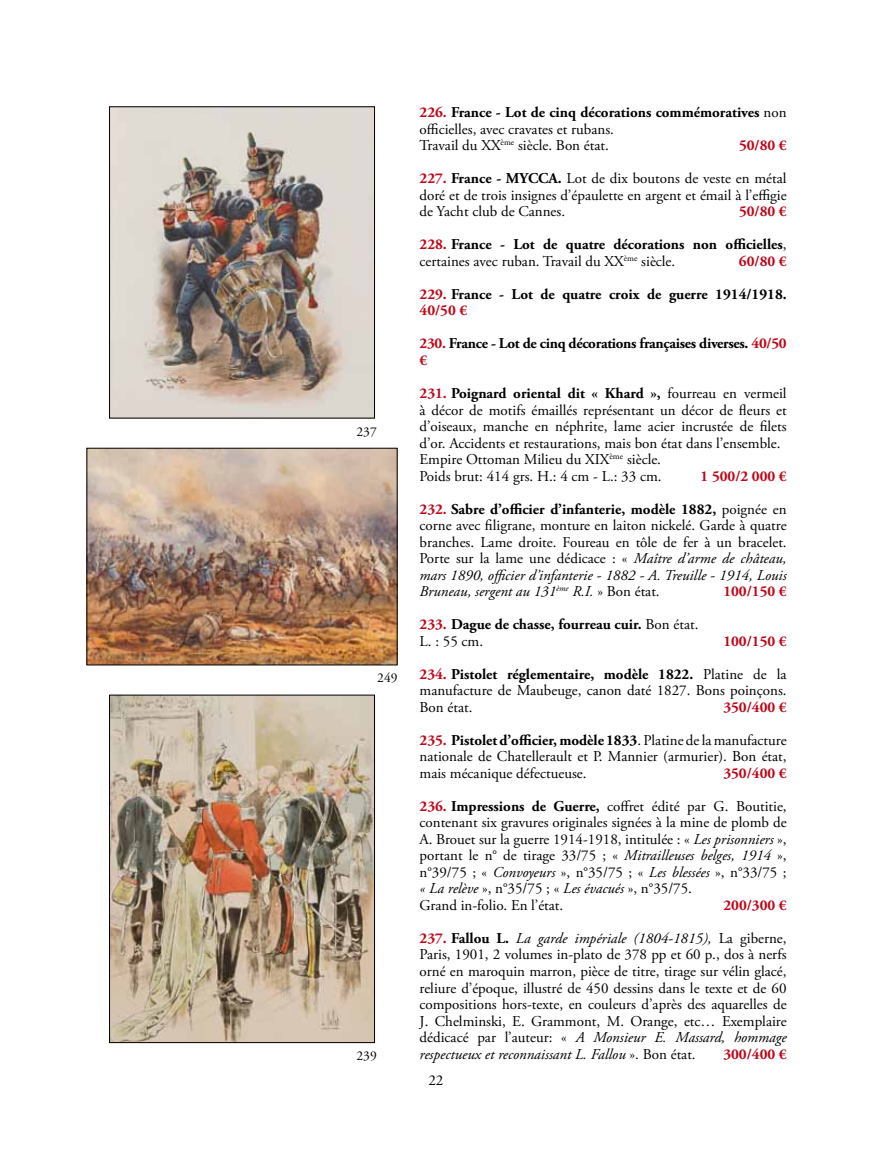
<style>
.page{position:relative;width:893px;height:1149px;background:#fff}
.page>*{position:absolute;margin:0;border:0;box-sizing:border-box;transform-origin:0 0}
.t1{font:15px/16.5px "Adobe Garamond Pro";color:#000;text-align:justify}
.t2{font:700 15px/16.5px "Adobe Garamond Pro";color:#000}
.t3{font:700 15px "Adobe Garamond Pro";color:#bc091b}
.t4{font:700 15px/16.5px "Adobe Garamond Pro";letter-spacing:-.02em;color:#000}
.t5{font:13.5px "Adobe Garamond Pro";color:#000}
.s1{font-weight:700;color:#bc091b}
.s2{font-weight:700}
.s3{color:#bc091b}
.s4{font-weight:400}
.s5{font-style:italic}
</style>
<div class="page">
<img style="left:111px;top:108px;width:262px;height:308px">
<div style="left:109px;top:106px;width:266px;height:312px;border:1px solid #000"></div>
<img style="left:111px;top:696px;width:262px;height:344px">
<div style="left:109px;top:694px;width:266px;height:348px;border:1px solid #000"></div>
<img style="left:89px;top:449px;width:307px;height:214px">
<p class="t5" style="left:357px;top:423px;width:22px">237</p>
<p class="t5" style="left:377px;top:670px;width:22px">249</p>
<p class="t5" style="left:357px;top:1047px;width:22px">239</p>
<p class="t1" style="left:420px;top:105px;width:369px;text-align:left"><span class="s1">226.</span> <span class="s2">France - Lot de cinq décorations commémoratives</span> non officielles, avec cravates et rubans.<br>Travail du XX<sup>ème</sup> siècle. Bon état.</p>
<p class="t3" style="left:739px;top:137px;width:49px">50/80 €</p>
<p class="t1" style="left:420px;top:171px;width:369px"><span class="s1">227.</span> <span class="s2">France - MYCCA.</span> Lot de dix boutons de veste en métal doré et de trois insignes d’épaulette en argent et émail à l’effigie de Yacht club de Cannes.</p>
<p class="t3" style="left:739px;top:203px;width:49px">50/80 €</p>
<p class="t2" style="left:420px;top:236px;width:369px"><span class="s3">228.</span> France - Lot de quatre décorations non officielles<span class="s4">, certaines avec ruban. Travail du XX</span><sup>ème</sup> <span class="s4">siècle.</span></p>
<p class="t3" style="left:739px;top:252px;width:49px">60/80 €</p>
<p class="t2" style="left:420px;top:286px;width:369px"><span class="s3">229.</span> France - Lot de quatre croix de guerre 1914/1918.<br><span class="s3">40/50 €</span></p>
<p class="t4" style="left:420px;top:335px;width:369px"><span class="s3">230.</span> France - Lot de cinq décorations françaises diverses. <span class="s3">40/50 €</span></p>
<p class="t1" style="left:420px;top:385px;width:369px;text-align:left"><span class="s1">231.</span> <span class="s2">Poignard oriental dit « Khard »,</span> fourreau en vermeil à décor de motifs émaillés représentant un décor de fleurs et d’oiseaux, manche en néphrite, lame acier incrustée de filets d’or. Accidents et restaurations, mais bon état dans l’ensemble.<br>Empire Ottoman Milieu du XIX<sup>ème</sup> siècle.<br>Poids brut: 414 grs. H.: 4 cm - L.: 33 cm.</p>
<p class="t3" style="left:701px;top:467px;width:88px">1 500/2 000 €</p>
<p class="t1" style="left:420px;top:501px;width:369px"><span class="s1">232.</span> <span class="s2">Sabre d’officier d’infanterie, modèle 1882,</span> poignée en corne avec filigrane, monture en laiton nickelé. Garde à quatre branches. Lame droite. Foureau en tôle de fer à un bracelet.<br>Porte sur la lame une dédicace : « <span class="s5">Maître d’arme de château, mars 1890, officier d’infanterie - 1882 - A. Treuille - 1914, Louis Bruneau, sergent au 131</span><sup>ème</sup> <span class="s5">R.I.</span> » Bon état.</p>
<p class="t3" style="left:723px;top:582px;width:65px">100/150 €</p>
<p class="t2" style="left:420px;top:616px;width:280px"><span class="s3">233.</span> Dague de chasse, fourreau cuir. <span class="s4">Bon état.<br>L. : 55 cm.</span></p>
<p class="t3" style="left:723px;top:632px;width:65px">100/150 €</p>
<p class="t1" style="left:420px;top:666px;width:369px"><span class="s1">234.</span> <span class="s2">Pistolet réglementaire, modèle 1822.</span> Platine de la manufacture de Maubeuge, canon daté 1827. Bons poinçons.<br>Bon état.</p>
<p class="t3" style="left:723px;top:698px;width:65px">350/400 €</p>
<p class="t1" style="left:420px;top:732px;width:369px"><span class="s1">235.</span> <span class="s2">Pistolet d’officier, modèle 1833</span>. Platine de la manufacture nationale de Chatellerault et P. Mannier (armurier). Bon état, mais mécanique défectueuse.</p>
<p class="t3" style="left:723px;top:764px;width:65px">350/400 €</p>
<p class="t1" style="left:420px;top:798px;width:369px;text-align:left"><span class="s1">236.</span> <span class="s2">Impressions de Guerre,</span> coffret édité par G. Boutitie, contenant six gravures originales signées à la mine de plomb de A. Brouet sur la guerre 1914-1918, intitulée : « <span class="s5">Les prisonniers</span> », portant le n° de tirage 33/75 ; « <span class="s5">Mitrailleuses belges, 1914</span> », n°39/75 ; « <span class="s5">Convoyeurs</span> », n°35/75 ; « <span class="s5">Les blessées</span> », n°33/75 ; <span class="s5">« La relève</span> », n°35/75 ; « <span class="s5">Les évacués</span> », n°35/75.<br>Grand in-folio. En l’état.</p>
<p class="t3" style="left:723px;top:896px;width:65px">200/300 €</p>
<p class="t1" style="left:420px;top:930px;width:369px"><span class="s1">237.</span> <span class="s2">Fallou L.</span> <span class="s5">La garde impériale (1804-1815),</span> La giberne, Paris, 1901, 2 volumes in-plato de 378 pp et 60 p., dos à nerfs orné en maroquin marron, pièce de titre, tirage sur vélin glacé, reliure d’époque, illustré de 450 dessins dans le texte et de 60 compositions hors-texte, en couleurs d’après des aquarelles de J. Chelminski, E. Grammont, M. Orange, etc… Exemplaire dédicacé par l’auteur: « <span class="s5">A Monsieur E. Massard, hommage respectueux et reconnaissant L. Fallou</span> ». Bon état.</p>
<p class="t3" style="left:723px;top:1044px;width:65px">300/400 €</p>
<p class="t1" style="left:428px;top:1072px;width:16px">22</p>
</div>
